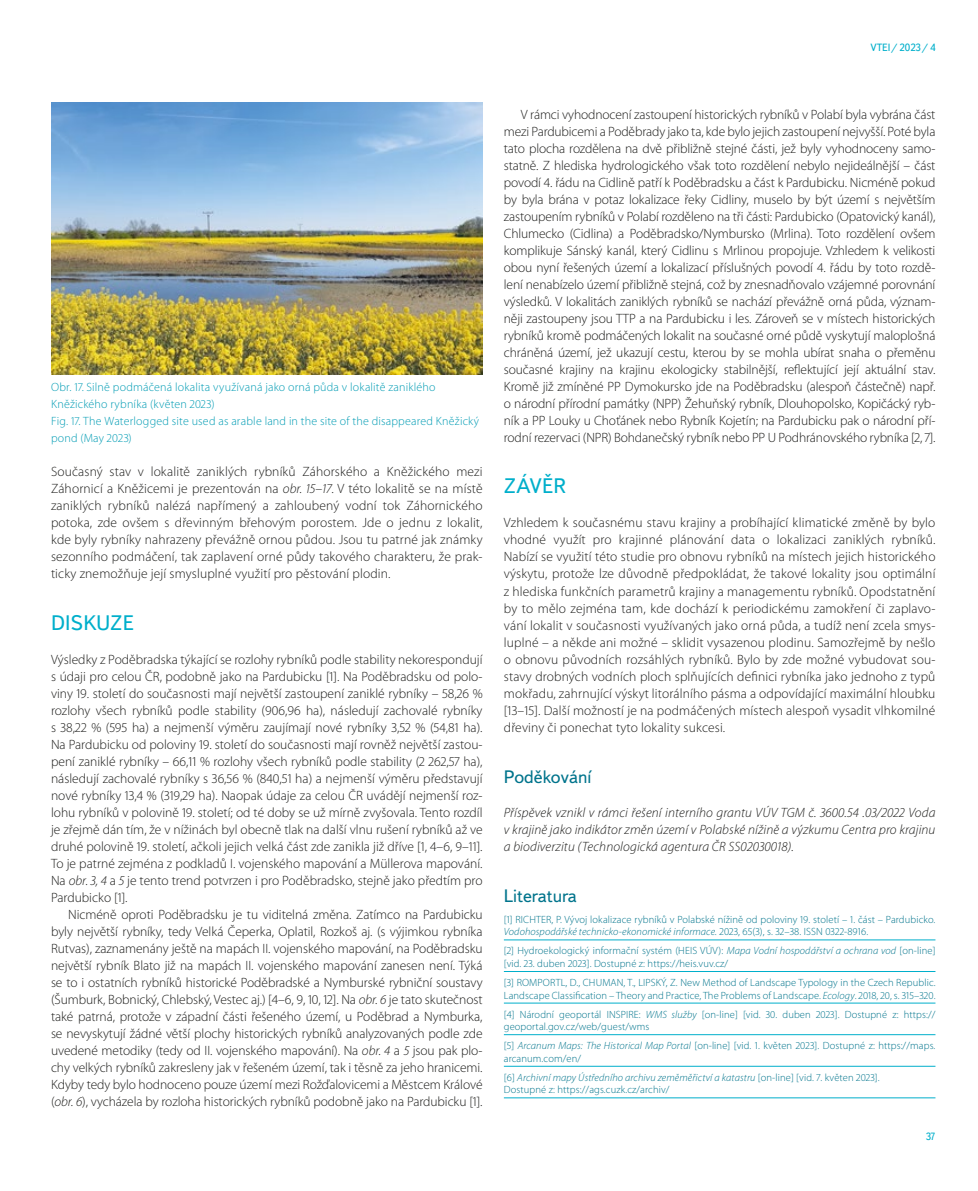
<style>
.page{position:relative;width:978px;height:1191px;background:#fff}
.page>*{position:absolute;margin:0;border:0;box-sizing:border-box;transform-origin:0 0}
.t1{font:21px "Textbook New";letter-spacing:.01em;color:#00afcb}
.t2{font:18px "Textbook New";color:#00748c}
.t3{font:300 13.5px/17px "Myriad Pro";color:#1d1d1b;text-align:justify}
.t4{font:italic 300 13.5px/17px "Myriad Pro";letter-spacing:.01em;color:#1d1d1b;text-align:justify}
.t5{font:300 12px/17px "Myriad Pro";letter-spacing:.015em;color:#009cb4}
.t6{font:300 10.5px/12.6px "Myriad Pro";letter-spacing:.01em;color:#00748c}
.t7{font:10.5px "Textbook New";color:#00afcb}
.s1{font-style:italic}
</style>
<div class="page">
<img style="left:51px;top:102px;width:432px;height:272px">
<hr style="left:504px;top:939px;width:431px;height:1px;background:#00afcb">
<hr style="left:504px;top:971px;width:431px;height:1px;background:#00afcb">
<hr style="left:504px;top:1002px;width:431px;height:1px;background:#00afcb">
<hr style="left:504px;top:1034px;width:431px;height:1px;background:#00afcb">
<hr style="left:504px;top:1066px;width:431px;height:1px;background:#00afcb">
<hr style="left:504px;top:1097px;width:431px;height:1px;background:#00afcb">
<p class="t7" style="left:870px;top:41px;width:67px">VTEI/ 2023/ 4</p>
<p class="t5" style="left:51px;top:379px;width:430px">Obr. 17. Silně podmáčená lokalita využívaná jako orná půda v lokalitě zaniklého Kněžického rybníka (květen 2023)<br>Fig. 17. The Waterlogged site used as arable land in the site of the disappeared Kněžický pond (May 2023)</p>
<p class="t3" style="left:51px;top:463px;width:433px">Současný stav v lokalitě zaniklých rybníků Záhorského a Kněžického mezi Záhornicí a Kněžicemi je prezentován na <span class="s1">obr. 15–17</span>. V této lokalitě se na místě zaniklých rybníků nalézá napřímený a zahloubený vodní tok Záhornického potoka, zde ovšem s dřevinným břehovým porostem. Jde o jednu z lokalit, kde byly rybníky nahrazeny převážně ornou půdou. Jsou tu patrné jak známky sezonního podmáčení, tak zaplavení orné půdy takového charakteru, že prak&shy;ticky znemožňuje její smysluplné využití pro pěstování plodin.</p>
<h1 class="t1" style="left:51px;top:609px;width:84px">DISKUZE</h1>
<p class="t3" style="left:51px;top:650px;width:433px">Výsledky z Poděbradska týkající se rozlohy rybníků podle stability nekorespondují s údaji pro celou ČR, podobně jako na Pardubicku [1]. Na Poděbradsku od polo&shy;viny 19. století do současnosti mají největší zastoupení zaniklé rybníky – 58,26 % rozlohy všech rybníků podle stability (906,96 ha), následují zachovalé rybníky s 38,22 % (595 ha) a nejmenší výměru zaujímají nové rybníky 3,52 % (54,81 ha).<br>Na Pardubicku od poloviny 19. století do současnosti mají rovněž největší zastou&shy;pení zaniklé rybníky – 66,11 % rozlohy všech rybníků podle stability (2 262,57 ha), následují zachovalé rybníky s 36,56 % (840,51 ha) a nejmenší výměru představují nové rybníky 13,4 % (319,29 ha). Naopak údaje za celou ČR uvádějí nejmenší roz&shy;lohu rybníků v polovině 19. století; od té doby se už mírně zvyšovala. Tento rozdíl je zřejmě dán tím, že v nížinách byl obecně tlak na další vlnu rušení rybníků až ve druhé polovině 19. století, ačkoli jejich velká část zde zanikla již dříve [1, 4–6, 9–11].<br>To je patrné zejména z podkladů I. vojenského mapování a Müllerova mapování.<br>Na <span class="s1">obr. 3, 4</span> a <span class="s1">5</span> je tento trend potvrzen i pro Poděbradsko, stejně jako předtím pro Pardubicko [1].</p>
<p class="t3" style="left:51px;top:905px;width:433px;text-indent:17px">Nicméně oproti Poděbradsku je tu viditelná změna. Zatímco na Pardubicku byly největší rybníky, tedy Velká Čeperka, Oplatil, Rozkoš aj. (s výjimkou rybníka Rutvas), zaznamenány ještě na mapách II. vojenského mapování, na Poděbradsku největší rybník Blato již na mapách II. vojenského mapování zanesen není. Týká se to i ostatních rybníků historické Poděbradské a Nymburské rybniční soustavy (Šumburk, Bobnický, Chlebský, Vestec aj.) [4–6, 9, 10, 12]. Na <span class="s1">obr. 6</span> je tato skutečnost také patrná, protože v západní části řešeného území, u Poděbrad a Nymburka, se nevyskytují žádné větší plochy historických rybníků analyzovaných podle zde uvedené metodiky (tedy od II. vojenského mapování). Na <span class="s1">obr. 4</span> a <span class="s1">5</span> jsou pak plo&shy;chy velkých rybníků zakresleny jak v řešeném území, tak i těsně za jeho hranicemi.<br>Kdyby tedy bylo hodnoceno pouze území mezi Rožďalovicemi a Městcem Králové (<span class="s1">obr. 6</span>), vycházela by rozloha historických rybníků podobně jako na Pardubicku [1].</p>
<p class="t3" style="left:504px;top:106px;width:433px;text-indent:17px">V rámci vyhodnocení zastoupení historických rybníků v Polabí byla vybrána část mezi Pardubicemi a Poděbrady jako ta, kde bylo jejich zastoupení nejvyšší. Poté byla tato plocha rozdělena na dvě přibližně stejné části, jež byly vyhodnoceny samo&shy;statně. Z hlediska hydrologického však toto rozdělení nebylo nejideálnější – část povodí 4. řádu na Cidlině patří k Poděbradsku a část k Pardubicku. Nicméně pokud by byla brána v potaz lokalizace řeky Cidliny, muselo by být území s největším zastoupením rybníků v Polabí rozděleno na tři části: Pardubicko (Opatovický kanál), Chlumecko (Cidlina) a Poděbradsko/Nymbursko (Mrlina). Toto rozdělení ovšem komplikuje Sánský kanál, který Cidlinu s Mrlinou propojuje. Vzhledem k velikosti obou nyní řešených území a lokalizací příslušných povodí 4. řádu by toto rozdě&shy;lení nenabízelo území přibližně stejná, což by znesnadňovalo vzájemné porovnání výsledků. V lokalitách zaniklých rybníků se nachází převážně orná půda, význam&shy;něji zastoupeny jsou TTP a na Pardubicku i les. Zároveň se v místech historických rybníků kromě podmáčených lokalit na současné orné půdě vyskytují maloplošná chráněná území, jež ukazují cestu, kterou by se mohla ubírat snaha o přeměnu současné krajiny na krajinu ekologicky stabilnější, reflektující její aktuální stav.<br>Kromě již zmíněné PP Dymokursko jde na Poděbradsku (alespoň částečně) např. o národní přírodní památky (NPP) Žehuňský rybník, Dlouhopolsko, Kopičácký ryb&shy;ník a PP Louky u Choťánek nebo Rybník Kojetín; na Pardubicku pak o národní pří&shy;rodní rezervaci (NPR) Bohdanečský rybník nebo PP U Podhránovského rybníka [2, 7].</p>
<h1 class="t1" style="left:504px;top:473px;width:64px">ZÁVĚR</h1>
<p class="t3" style="left:504px;top:514px;width:433px">Vzhledem k současnému stavu krajiny a probíhající klimatické změně by bylo vhodné využít pro krajinné plánování data o lokalizaci zaniklých rybníků.<br>Nabízí se využití této studie pro obnovu rybníků na místech jejich historického výskytu, protože lze důvodně předpokládat, že takové lokality jsou optimální z hlediska funkčních parametrů krajiny a managementu rybníků. Opodstatnění by to mělo zejména tam, kde dochází k periodickému zamokření či zaplavo&shy;vání lokalit v současnosti využívaných jako orná půda, a tudíž není zcela smys&shy;luplné – a někde ani možné – sklidit vysazenou plodinu. Samozřejmě by nešlo o obnovu původních rozsáhlých rybníků. Bylo by zde možné vybudovat sou&shy;stavy drobných vodních ploch splňujících definici rybníka jako jednoho z typů mokřadu, zahrnující výskyt litorálního pásma a odpovídající maximální hloubku [13–15]. Další možností je na podmáčených místech alespoň vysadit vlhkomilné dřeviny či ponechat tyto lokality sukcesi.</p>
<h2 class="t2" style="left:504px;top:765px;width:89px">Poděkování</h2>
<p class="t4" style="left:504px;top:803px;width:433px">Příspěvek vznikl v rámci řešení interního grantu VÚV TGM č. 3600.54 .03/2022 Voda v krajině jako indikátor změn území v Polabské nížině a výzkumu Centra pro krajinu a biodiverzitu (Technologická agentura ČR SS02030018).</p>
<h2 class="t2" style="left:504px;top:884px;width:75px">Literatura</h2>
<p class="t6" style="left:504px;top:913px;width:433px">[1] RICHTER, P. Vývoj lokalizace rybníků v Polabské nížině od poloviny 19. století – 1. část – Pardubicko.<br><span class="s1">Vodohospodářské technicko-ekonomické informace.</span> 2023, 65(3), s. 32–38. ISSN 0322-8916.</p>
<p class="t6" style="left:504px;top:944px;width:433px">[2] Hydroekologický informační systém (HEIS VÚV): <span class="s1">Mapa Vodní hospodářství a ochrana vod</span> [on-line] [vid. 23. duben 2023]. Dostupné z: https://heis.vuv.cz/</p>
<p class="t6" style="left:504px;top:976px;width:433px">[3] ROMPORTL, D., CHUMAN, T., LIPSKÝ, Z. New Method of Landscape Typology in the Czech Republic.<br>Landscape Classification – Theory and Practice, The Problems of Landscape. <span class="s1">Ecology</span>. 2018, 20, s. 315–320.</p>
<p class="t6" style="left:504px;top:1007px;width:433px">[4] Národní geoportál INSPIRE: <span class="s1">WMS služby</span> [on-line] [vid. 30. duben 2023]. Dostupné z: https:// geoportal.gov.cz/web/guest/wms</p>
<p class="t6" style="left:504px;top:1039px;width:433px">[5] <span class="s1">Arcanum Maps: The Historical Map Portal</span> [on-line] [vid. 1. květen 2023]. Dostupné z: https://maps. arcanum.com/en/</p>
<p class="t6" style="left:504px;top:1070px;width:377px">[6] <span class="s1">Archivní mapy Ústředního archivu zeměměřictví a katastru</span> [on-line] [vid. 7. květen 2023].<br>Dostupné z: https://ags.cuzk.cz/archiv/</p>
<p class="t7" style="left:926px;top:1130px;width:11px">37</p>
</div>
